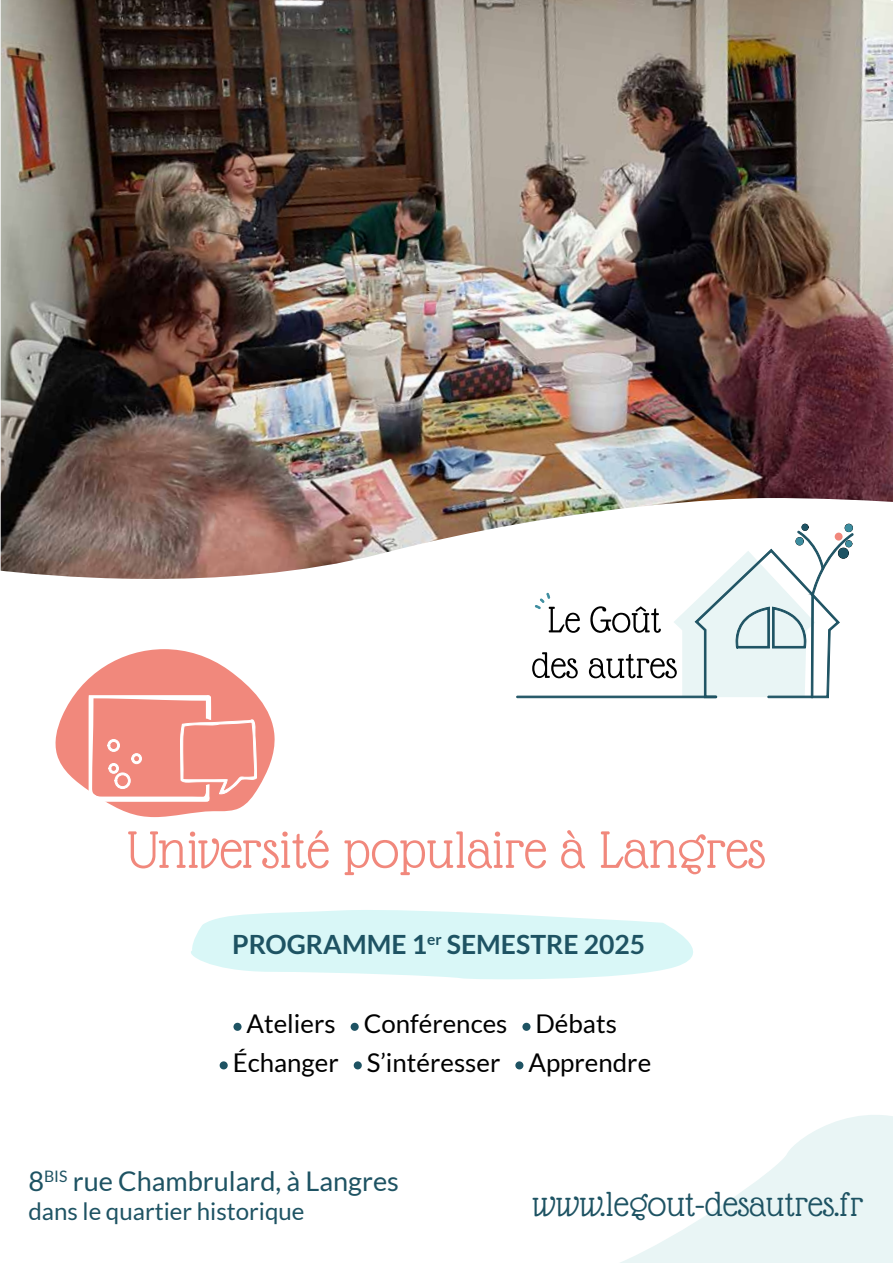
<style>
.page{position:relative;width:893px;height:1263px;background:#fff}
.page>*{position:absolute;margin:0;border:0;box-sizing:border-box;transform-origin:0 0}
.t1{font:57.15px "Glass Antiqua";color:#f1887c}
.t2{font:37.95px "Glass Antiqua";color:#1e5363}
.t3{font:27.15px "Lato";color:#1e5363}
.t4{font:700 26.55px "Lato";color:#1e5363}
.t5{font:25.8px/38.5px "Lato";color:#000}
.t6{font:24.15px "Lato";color:#1e5363}
</style>
<div class="page">
<svg style="left:620px;top:1115px;width:273px;height:148px;fill:#e9f5f5"></svg>
<img style="left:1px;top:0;width:892px;height:497px">
<svg style="left:0;top:497px;width:893px;height:79px"></svg>
<div style="left:233px;top:1023px;width:9px;height:8px;background:#1e5363;border-radius:50%"></div>
<div style="left:351px;top:1023px;width:8px;height:8px;background:#1e5363;border-radius:50%"></div>
<div style="left:522px;top:1023px;width:8px;height:8px;background:#1e5363;border-radius:50%"></div>
<div style="left:220px;top:1061px;width:8px;height:8px;background:#1e5363;border-radius:50%"></div>
<div style="left:354px;top:1061px;width:8px;height:8px;background:#1e5363;border-radius:50%"></div>
<div style="left:515px;top:1061px;width:8px;height:8px;background:#1e5363;border-radius:50%"></div>
<img style="left:53px;top:363px;width:801px;height:617px">
<div style="left:801px;top:524px;width:7px;height:7px;background:#1e5363;border-radius:50%"></div>
<div style="left:845px;top:524px;width:8px;height:8px;background:#3d8d9f;border-radius:50%"></div>
<div style="left:796px;top:537px;width:8px;height:8px;background:#3d8d9f;border-radius:50%"></div>
<div style="left:845px;top:540px;width:7px;height:7px;background:#3d8d9f;border-radius:50%"></div>
<div style="left:838px;top:548px;width:11px;height:10px;background:#1e5363;border-radius:50%"></div>
<div style="left:835px;top:533px;width:8px;height:8px;background:#f1887c;border-radius:50%"></div>
<h1 class="t1" style="left:127px;top:820px;width:640px">Université populaire à Langres</h1>
<p class="t4" style="left:232px;top:929px;width:415px">PROGRAMME 1<sup>er</sup> SEMESTRE 2025</p>
<p class="t5" style="left:233px;top:1004px;width:420px;text-indent:14px">Ateliers Conférences Débats<br>Échanger S’intéresser Apprendre</p>
<p class="t3" style="left:28px;top:1166px;width:372px">8<sup>BIS</sup> rue Chambrulard, à Langres</p>
<p class="t6" style="left:28px;top:1198px;width:278px">dans le quartier historique</p>
<h2 class="t2" style="left:532px;top:1184px;width:333px">www.legout-desautres.fr</h2>
</div>
